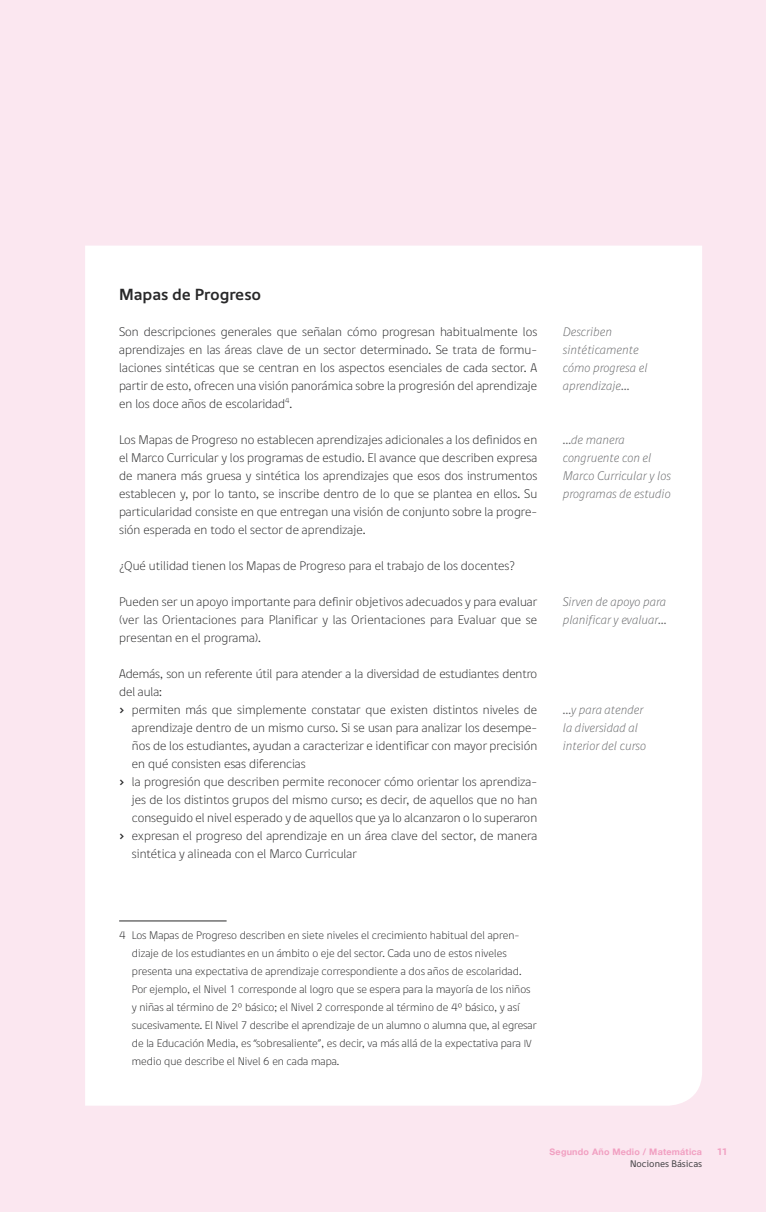
<style>
.page{position:relative;width:766px;height:1212px;background:#fff}
.page>*{position:absolute;margin:0;border:0;box-sizing:border-box;transform-origin:0 0}
.t1{font:700 16.5px "Digna";color:#282829}
.t2{font:12.75px/18px "Dignathin";color:#282829;text-align:justify}
.t3{font:italic 12.75px/18px "Dignathin";color:#646567}
.t4{font:700 12px "Digna SC";color:#f19fc1}
.t5{font:11.25px/18px "Dignathin";color:#282829}
.t6{font:9.75px "Digna";color:#3e3d40}
.t7{font:700 9px "Helvetica Neue";letter-spacing:.025em;color:#f19fc1}
.s1{font-family:"Digna Picto"}
.s2{font-size:10.5px}
</style>
<div class="page">
<div style="left:0;top:0;width:765px;height:1212px;background:#fbe7f0"></div>
<div style="left:85px;top:246px;width:617px;height:860px;background:#fff"></div>
<hr style="left:119px;top:921px;width:107px;height:1px;background:#282829">
<p class="t1" style="left:119px;top:284px;width:143px">Mapas de Progreso</p>
<p class="t2" style="left:119px;top:322px;width:419px">Son descripciones generales que señalan cómo progresan habitualmente los aprendizajes en las áreas clave de un sector determinado. Se trata de formu&shy;laciones sintéticas que se centran en los aspectos esenciales de cada sector. A partir de esto, ofrecen una visión panorámica sobre la progresión del aprendizaje en los doce años de escolaridad<sup>4</sup>.</p>
<p class="t2" style="left:119px;top:430px;width:419px">Los Mapas de Progreso no establecen aprendizajes adicionales a los definidos en el Marco Curricular y los programas de estudio. El avance que describen expresa de manera más gruesa y sintética los aprendizajes que esos dos instrumentos establecen y, por lo tanto, se inscribe dentro de lo que se plantea en ellos. Su particularidad consiste en que entregan una visión de conjunto sobre la progre&shy;sión esperada en todo el sector de aprendizaje.</p>
<p class="t2" style="left:119px;top:556px;width:397px">¿Qué utilidad tienen los Mapas de Progreso para el trabajo de los docentes?</p>
<p class="t2" style="left:119px;top:592px;width:419px">Pueden ser un apoyo importante para definir objetivos adecuados y para evaluar (ver las Orientaciones para Planificar y las Orientaciones para Evaluar que se presentan en el programa).</p>
<p class="t2" style="left:119px;top:664px;width:419px">Además, son un referente útil para atender a la diversidad de estudiantes dentro</p>
<p class="t2" style="left:119px;top:682px;width:44px">del aula:</p>
<p class="t2" style="left:119px;top:700px;width:419px"><span class="s1">›</span> permiten más que simplemente constatar que existen distintos niveles de</p>
<p class="t2" style="left:132px;top:718px;width:407px">aprendizaje dentro de un mismo curso. Si se usan para analizar los desempe-</p>
<p class="t2" style="left:132px;top:736px;width:407px">ños de los estudiantes, ayudan a caracterizar e identificar con mayor precisión</p>
<p class="t2" style="left:132px;top:754px;width:175px">en qué consisten esas diferencias</p>
<p class="t2" style="left:119px;top:772px;width:419px"><span class="s1">›</span> la progresión que describen permite reconocer cómo orientar los aprendiza-</p>
<p class="t2" style="left:132px;top:790px;width:406px">jes de los distintos grupos del mismo curso; es decir, de aquellos que no han</p>
<p class="t2" style="left:132px;top:808px;width:406px">conseguido el nivel esperado y de aquellos que ya lo alcanzaron o lo superaron</p>
<p class="t2" style="left:119px;top:826px;width:419px"><span class="s1">›</span> expresan el progreso del aprendizaje en un área clave del sector, de manera</p>
<p class="t2" style="left:132px;top:844px;width:226px">sintética y alineada con el Marco Curricular</p>
<p class="t3" style="left:562px;top:322px;width:86px">Describen sintéticamente cómo progresa el aprendizaje…</p>
<p class="t3" style="left:562px;top:430px;width:110px">…de manera congruente con el<br>Marco Curricular y los programas de estudio</p>
<p class="t3" style="left:562px;top:592px;width:105px">Sirven de apoyo para planificar y evaluar…</p>
<p class="t3" style="left:562px;top:700px;width:85px">…y para atender la diversidad al interior del curso</p>
<p class="t5" style="left:132px;top:926px;width:406px;text-indent:-13px">4 Los Mapas de Progreso describen en siete niveles el crecimiento habitual del apren&shy;dizaje de los estudiantes en un ámbito o eje del sector. Cada uno de estos niveles presenta una expectativa de aprendizaje correspondiente a dos años de escolaridad.<br>Por ejemplo, el Nivel 1 corresponde al logro que se espera para la mayoría de los niños y niñas al término de 2° básico; el Nivel 2 corresponde al término de 4° básico, y así sucesivamente. El Nivel 7 describe el aprendizaje de un alumno o alumna que, al egresar de la Educación Media, es “sobresaliente”, es decir, va más allá de la expectativa para <span class="s2">IV </span>medio que describe el Nivel 6 en cada mapa.</p>
<p class="t7" style="left:549px;top:1146px;width:154px">Segundo Año Medio / Matemática</p>
<p class="t4" style="left:717px;top:1143px;width:11px">11</p>
<p class="t6" style="left:630px;top:1158px;width:74px">Nociones Básicas</p>
</div>
